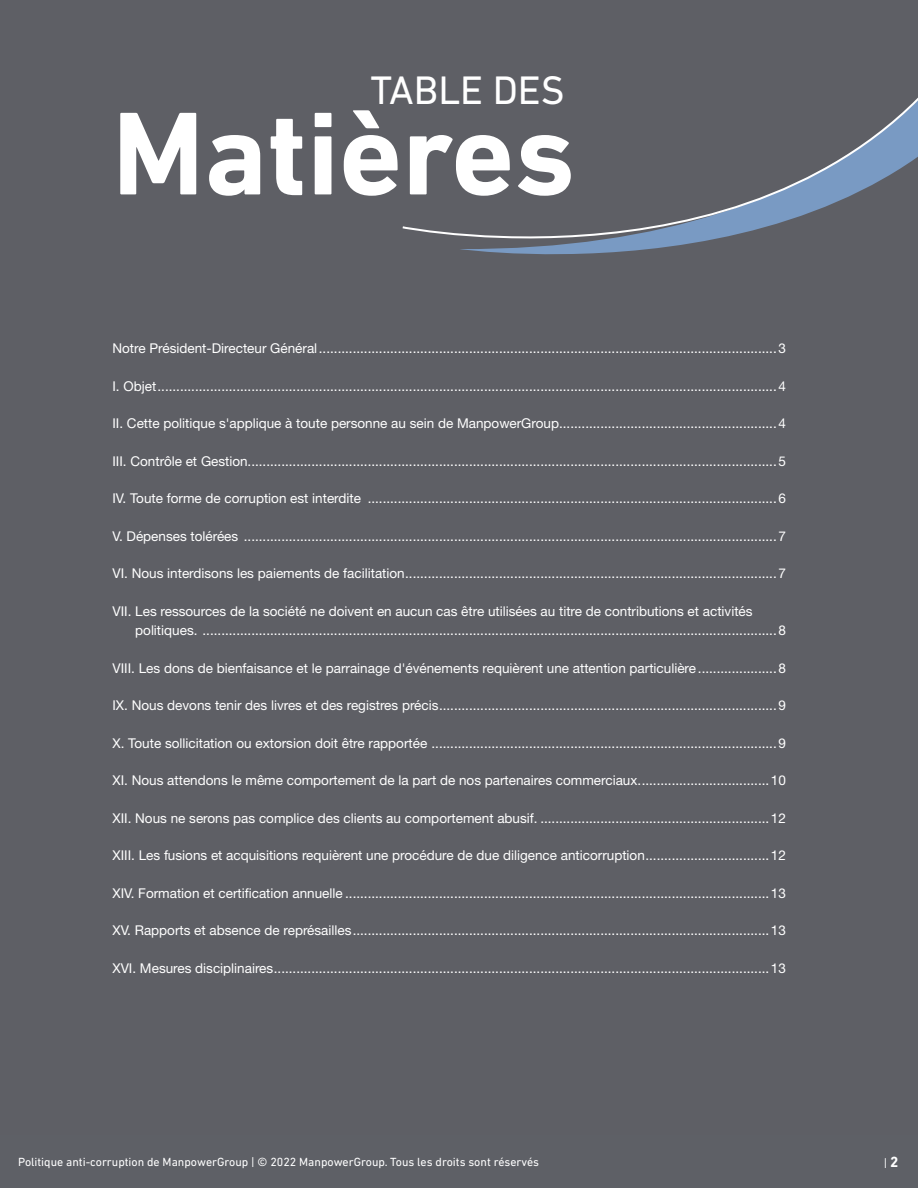
<style>
.page{position:relative;width:918px;height:1188px;background:#fff}
.page>*{position:absolute;margin:0;border:0;box-sizing:border-box;transform-origin:0 0}
.t1{font:700 120px "DIN Next LT Pro";color:#fff}
.t2{font:40.5px "DIN Next LT Pro";color:#fff}
.t3{font:13.5px/19.5px "Helvetica Neue LT Std";color:#fff}
.t4{font:12px "DIN Next LT Pro";color:#fff}
.s1{font-weight:700;font-size:15px}
</style>
<div class="page">
<div style="left:0;top:0;width:918px;height:1136px;background:#5e5f65"></div>
<svg style="left:402px;top:97px;width:516px;height:158px"></svg>
<div style="left:0;top:1136px;width:918px;height:52px;background:#5e6066"></div>
<h2 class="t2" style="left:370px;top:67px;width:196px">TABLE DES</h2>
<h1 class="t1" style="left:112px;top:83px;width:464px">Matières</h1>
<p class="t3" style="left:112px;top:339px;width:675px">Notre Président-Directeur Général..........................................................................................................................3</p>
<p class="t3" style="left:112px;top:376px;width:675px">I. Objet.....................................................................................................................................................................4</p>
<p class="t3" style="left:112px;top:414px;width:675px">II. Cette politique s'applique à toute personne au sein de ManpowerGroup..........................................................4</p>
<p class="t3" style="left:112px;top:451px;width:675px">III. Contrôle et Gestion.............................................................................................................................................5</p>
<p class="t3" style="left:112px;top:489px;width:675px">IV. Toute forme de corruption est interdite .............................................................................................................6</p>
<p class="t3" style="left:112px;top:526px;width:675px">V. Dépenses tolérées ..............................................................................................................................................7</p>
<p class="t3" style="left:112px;top:564px;width:675px">VI. Nous interdisons les paiements de facilitation...................................................................................................7</p>
<p class="t3" style="left:135px;top:601px;width:652px;text-indent:-23px">VII. Les ressources de la société ne doivent en aucun cas être utilisées au titre de contributions et activités politiques. .........................................................................................................................................................8</p>
<p class="t3" style="left:112px;top:658px;width:675px">VIII. Les dons de bienfaisance et le parrainage d'événements requièrent une attention particulière .....................8</p>
<p class="t3" style="left:112px;top:696px;width:675px">IX. Nous devons tenir des livres et des registres précis..........................................................................................9</p>
<p class="t3" style="left:112px;top:733px;width:675px">X. Toute sollicitation ou extorsion doit être rapportée ............................................................................................9</p>
<p class="t3" style="left:112px;top:771px;width:675px">XI. Nous attendons le même comportement de la part de nos partenaires commerciaux...................................10</p>
<p class="t3" style="left:112px;top:808px;width:675px">XII. Nous ne serons pas complice des clients au comportement abusif. .............................................................12</p>
<p class="t3" style="left:112px;top:846px;width:675px">XIII. Les fusions et acquisitions requièrent une procédure de due diligence anticorruption.................................12</p>
<p class="t3" style="left:112px;top:883px;width:675px">XIV. Formation et certification annuelle .................................................................................................................13</p>
<p class="t3" style="left:112px;top:921px;width:675px">XV. Rapports et absence de représailles...............................................................................................................13</p>
<p class="t3" style="left:112px;top:958px;width:675px">XVI. Mesures disciplinaires....................................................................................................................................13</p>
<p class="t4" style="left:18px;top:1155px;width:523px">Politique anti-corruption de ManpowerGroup | © 2022 ManpowerGroup. Tous les droits sont réservés</p>
<p class="t4" style="left:884px;top:1156px;width:16px">| <span class="s1">2</span></p>
</div>
